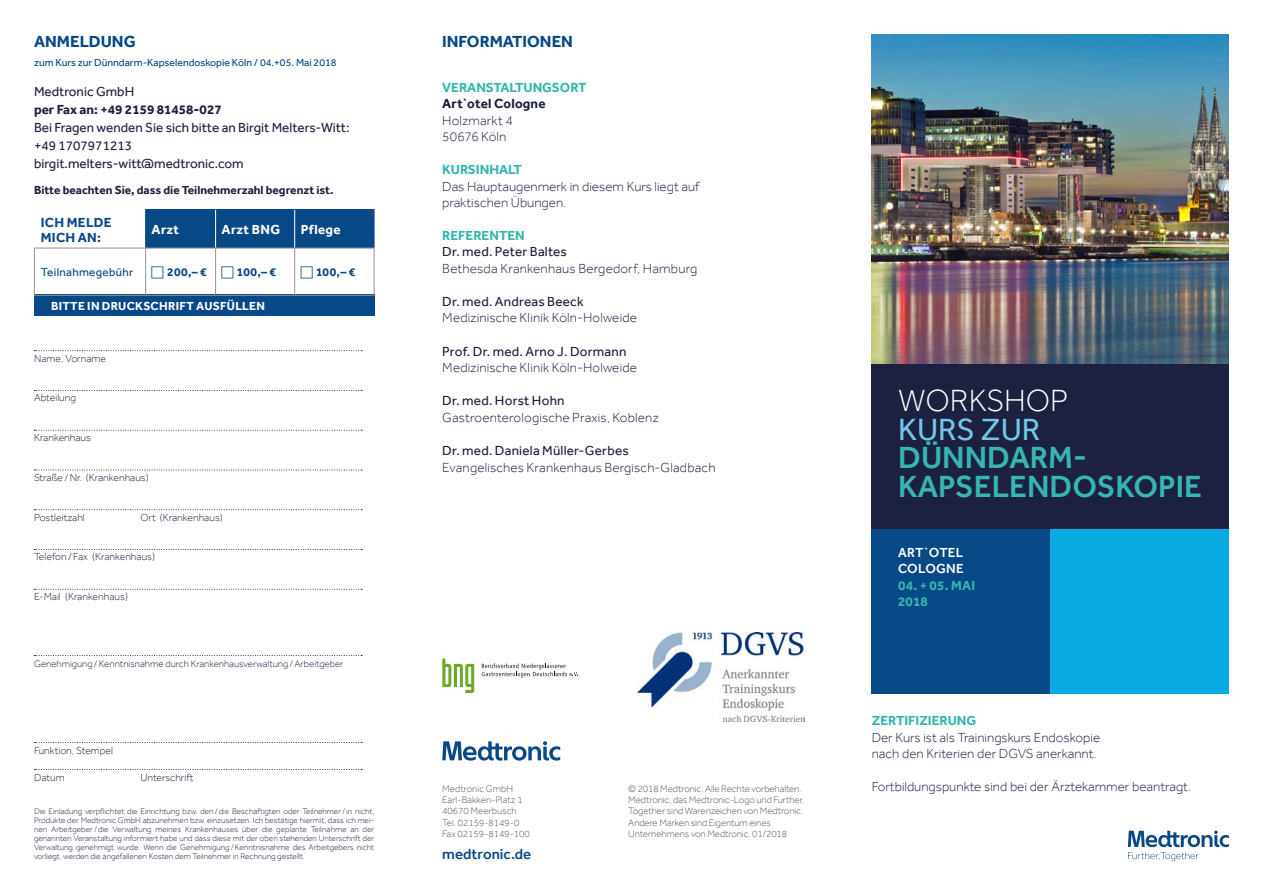
<style>
.page{position:relative;width:1263px;height:893px;background:#fff}
.page>*{position:absolute;margin:0;border:0;box-sizing:border-box;transform-origin:0 0}
.t1{font:500 31.5px/28.5px "Effra";color:#35b6ae}
.t2{font:300 31.5px "Effra";color:#fff}
.t3{font:31.5px "Effra";color:#73c5e9}
.t4{font:700 16.5px "Effra";color:#074887}
.t5{font:500 15px "Effra";color:#074887}
.t6{font:300 13.5px/16.5px "Effra";letter-spacing:.015em;color:#1b1f3f}
.t7{font:300 13.5px/16.5px "Effra";color:#1d2140}
.t8{font:13.5px/18px "Effra";color:#1d2140}
.t9{font:13.5px "Effra";letter-spacing:.015em;color:#1b1f3f}
.t10{font:700 13.5px/16.2px "Effra";color:#35b6ae}
.t11{font:700 13.5px "Effra";color:#1d2140}
.t12{font:700 13.5px "Effra";letter-spacing:.02em;color:#fff}
.t13{font:700 13.5px "Effra";letter-spacing:.015em;color:#1b1f3f}
.t14{font:700 13.5px/15px "Effra";letter-spacing:.025em;color:#074887}
.t15{font:500 13.5px/16.2px "Effra";letter-spacing:.015em;color:#fff}
.t16{font:700 12px "Effra";color:#1d2140}
.t17{font:700 12px "Effra";letter-spacing:.025em;color:#fff}
.t18{font:700 12px "Effra";letter-spacing:.035em;color:#074887}
.t19{font:11.7px "Effra";letter-spacing:.025em;color:#074887}
.t20{font:300 10.5px "Effra";color:#1d2140}
.t21{font:10.5px "Effra";color:#074887}
.t22{font:300 9.75px/11.2px "Effra";letter-spacing:-.01em;color:#565656}
.t23{font:300 9.75px "Effra";color:#1d2140}
.t24{font:300 8.25px/9px "Effra";color:#1d2140;text-align:justify}
</style>
<div class="page">
<div style="left:872px;top:520px;width:184px;height:174px;background:#074887"></div>
<img style="left:872px;top:34px;width:357px;height:330px">
<div style="left:1050px;top:523px;width:179px;height:171px;background:#0aaae3"></div>
<div style="left:872px;top:364px;width:357px;height:165px;background:#1d2140"></div>
<svg style="left:34px;top:350px;width:328px;height:1px"></svg>
<svg style="left:34px;top:390px;width:328px;height:1px"></svg>
<svg style="left:34px;top:430px;width:328px;height:1px"></svg>
<svg style="left:34px;top:470px;width:328px;height:1px"></svg>
<svg style="left:34px;top:509px;width:328px;height:1px"></svg>
<svg style="left:34px;top:549px;width:328px;height:1px"></svg>
<svg style="left:34px;top:589px;width:328px;height:1px"></svg>
<svg style="left:34px;top:655px;width:328px;height:1px"></svg>
<svg style="left:34px;top:742px;width:328px;height:1px"></svg>
<svg style="left:34px;top:769px;width:328px;height:1px"></svg>
<div style="left:34px;top:294px;width:340px;height:22px;background:#074887"></div>
<div style="left:146px;top:210px;width:228px;height:38px;background:#074887"></div>
<hr style="left:215px;top:210px;width:1px;height:38px;background:#fff">
<hr style="left:294px;top:210px;width:1px;height:38px;background:#fff">
<hr style="left:145px;top:210px;width:1px;height:38px;background:#074887">
<hr style="left:145px;top:209px;width:71px;height:1px;background:#074887">
<hr style="left:216px;top:209px;width:79px;height:1px;background:#074887">
<hr style="left:295px;top:209px;width:79px;height:1px;background:#074887">
<hr style="left:374px;top:210px;width:1px;height:38px;background:#074887">
<hr style="left:34px;top:248px;width:1px;height:47px;background:#919292">
<hr style="left:34px;top:248px;width:112px;height:1px;background:#919292">
<hr style="left:34px;top:295px;width:112px;height:1px;background:#919292">
<hr style="left:145px;top:248px;width:1px;height:47px;background:#919292">
<hr style="left:146px;top:248px;width:70px;height:1px;background:#919292">
<hr style="left:216px;top:248px;width:79px;height:1px;background:#919292">
<hr style="left:295px;top:248px;width:79px;height:1px;background:#919292">
<hr style="left:215px;top:248px;width:1px;height:47px;background:#919292">
<hr style="left:294px;top:248px;width:1px;height:47px;background:#919292">
<hr style="left:374px;top:248px;width:1px;height:47px;background:#919292">
<hr style="left:146px;top:295px;width:70px;height:1px;background:#919292">
<hr style="left:216px;top:295px;width:79px;height:1px;background:#919292">
<hr style="left:295px;top:295px;width:79px;height:1px;background:#919292">
<svg style="left:442px;top:658px;width:32px;height:35px"></svg>
<svg style="left:482px;top:663px;width:96px;height:15px"></svg>
<img style="left:637px;top:633px;width:167px;height:89px">
<svg style="left:442px;top:741px;width:118px;height:20px"></svg>
<svg style="left:1128px;top:831px;width:101px;height:30px"></svg>
<h2 class="t4" style="left:34px;top:32px;width:103px">ANMELDUNG</h2>
<h2 class="t4" style="left:442px;top:32px;width:132px">INFORMATIONEN</h2>
<p class="t21" style="left:34px;top:56px;width:304px">zum Kurs zur Dünndarm-Kapselendoskopie Köln / 04.+05. Mai 2018</p>
<h3 class="t8" style="left:34px;top:82px;width:102px">Medtronic GmbH</h3>
<h3 class="t11" style="left:34px;top:101px;width:189px">per Fax an: +49 2159 81458-027</h3>
<h3 class="t8" style="left:34px;top:118px;width:317px">Bei Fragen wenden Sie sich bitte an Birgit Melters-Witt: +49 1707971213<br>birgit.melters-witt@medtronic.com</h3>
<h3 class="t16" style="left:34px;top:183px;width:301px">Bitte beachten Sie, dass die Teilnehmerzahl begrenzt ist.</h3>
<h3 class="t14" style="left:41px;top:214px;width:72px">ICH MELDE<br>MICH AN:</h3>
<h3 class="t12" style="left:152px;top:221px;width:29px">Arzt</h3>
<h3 class="t12" style="left:222px;top:221px;width:60px">Arzt BNG</h3>
<h3 class="t12" style="left:301px;top:221px;width:41px">Pflege</h3>
<h3 class="t19" style="left:41px;top:266px;width:94px">Teilnahmegebühr</h3>
<h3 class="t18" style="left:167px;top:265px;width:41px">200,– €</h3>
<h3 class="t18" style="left:237px;top:265px;width:41px">100,– €</h3>
<h3 class="t18" style="left:316px;top:265px;width:41px">100,– €</h3>
<h3 class="t17" style="left:51px;top:299px;width:216px">BITTE IN DRUCKSCHRIFT AUSFÜLLEN</h3>
<p class="t20" style="left:34px;top:352px;width:74px">Name, Vorname</p>
<p class="t20" style="left:34px;top:392px;width:44px">Abteilung</p>
<p class="t20" style="left:34px;top:432px;width:59px">Krankenhaus</p>
<p class="t20" style="left:34px;top:472px;width:116px">Straße/Nr. (Krankenhaus)</p>
<p class="t20" style="left:34px;top:511px;width:52px">Postleitzahl</p>
<p class="t20" style="left:140px;top:511px;width:84px">Ort (Krankenhaus)</p>
<p class="t20" style="left:34px;top:551px;width:123px">Telefon/Fax (Krankenhaus)</p>
<p class="t20" style="left:34px;top:591px;width:95px">E-Mail (Krankenhaus)</p>
<p class="t23" style="left:34px;top:658px;width:311px">Genehmigung/Kenntnisnahme durch Krankenhausverwaltung/Arbeitgeber</p>
<p class="t20" style="left:34px;top:744px;width:80px">Funktion, Stempel</p>
<p class="t20" style="left:34px;top:771px;width:32px">Datum</p>
<p class="t20" style="left:140px;top:771px;width:55px">Unterschrift</p>
<p class="t24" style="left:34px;top:807px;width:342px">Die Einladung verpflichtet die Einrichtung bzw. den/die Beschäftigten oder Teilnehmer/in nicht, Produkte der Medtronic GmbH abzunehmen bzw. einzusetzen. Ich bestätige hiermit, dass ich mei&shy;nen Arbeitgeber/die Verwaltung meines Krankenhauses über die geplante Teilnahme an der genannten Veranstaltung informiert habe und dass diese mit der oben stehenden Unterschrift der Verwaltung genehmigt wurde. Wenn die Genehmigung/Kenntnisnahme des Arbeitgebers nicht vorliegt, werden die angefallenen Kosten dem Teilnehmer in Rechnung gestellt.</p>
<h3 class="t10" style="left:442px;top:79px;width:146px">VERANSTALTUNGSORT</h3>
<h3 class="t13" style="left:442px;top:95px;width:105px">Art`otel Cologne</h3>
<h3 class="t6" style="left:442px;top:112px;width:72px">Holzmarkt 4<br>50676 Köln</h3>
<h3 class="t10" style="left:442px;top:161px;width:81px">KURSINHALT</h3>
<h3 class="t7" style="left:442px;top:178px;width:259px">Das Hauptaugenmerk in diesem Kurs liegt auf praktischen Übungen.</h3>
<h3 class="t10" style="left:442px;top:227px;width:84px">REFERENTEN</h3>
<h3 class="t9" style="left:442px;top:244px;width:126px">Dr. med. Peter Baltes</h3>
<h3 class="t6" style="left:442px;top:260px;width:257px">Bethesda Krankenhaus Bergedorf, Hamburg</h3>
<h3 class="t9" style="left:442px;top:294px;width:143px">Dr. med. Andreas Beeck</h3>
<h3 class="t6" style="left:442px;top:310px;width:196px">Medizinische Klinik Köln-Holweide</h3>
<h3 class="t9" style="left:442px;top:343px;width:186px">Prof. Dr. med. Arno J. Dormann</h3>
<h3 class="t6" style="left:442px;top:359px;width:196px">Medizinische Klinik Köln-Holweide</h3>
<h3 class="t9" style="left:442px;top:393px;width:124px">Dr. med. Horst Hohn</h3>
<h3 class="t6" style="left:442px;top:409px;width:218px">Gastroenterologische Praxis, Koblenz</h3>
<h3 class="t9" style="left:442px;top:443px;width:188px">Dr. med. Daniela Müller-Gerbes</h3>
<h3 class="t6" style="left:442px;top:459px;width:275px">Evangelisches Krankenhaus Bergisch-Gladbach</h3>
<p class="t22" style="left:442px;top:783px;width:89px">Medtronic GmbH<br>Earl-Bakken-Platz 1<br>40670 Meerbusch<br>Tel. 02159-8149-0<br>Fax 02159-8149-100</p>
<h3 class="t5" style="left:442px;top:845px;width:91px">medtronic.de</h3>
<p class="t22" style="left:628px;top:783px;width:177px">© 2018 Medtronic. Alle Rechte vorbehalten.<br>Medtronic, das Medtronic-Logo und Further, Together sind Warenzeichen von Medtronic.<br>Andere Marken sind Eigentum eines Unternehmens von Medtronic. 01/2018</p>
<h1 class="t2" style="left:898px;top:383px;width:172px">WORKSHOP</h1>
<h1 class="t3" style="left:898px;top:411px;width:144px">KURS ZUR</h1>
<h1 class="t1" style="left:898px;top:443px;width:305px">DÜNNDARM-<br>KAPSELENDOSKOPIE</h1>
<h3 class="t15" style="left:898px;top:544px;width:67px">ART`OTEL<br>COLOGNE</h3>
<h3 class="t10" style="left:898px;top:577px;width:79px">04. + 05. MAI<br>2018</h3>
<h3 class="t10" style="left:872px;top:712px;width:106px">ZERTIFIZIERUNG</h3>
<h3 class="t7" style="left:872px;top:729px;width:230px">Der Kurs ist als Trainingskurs Endoskopie nach den Kriterien der DGVS anerkannt.</h3>
<h3 class="t7" style="left:872px;top:778px;width:321px">Fortbildungspunkte sind bei der Ärztekammer beantragt.</h3>
</div>
